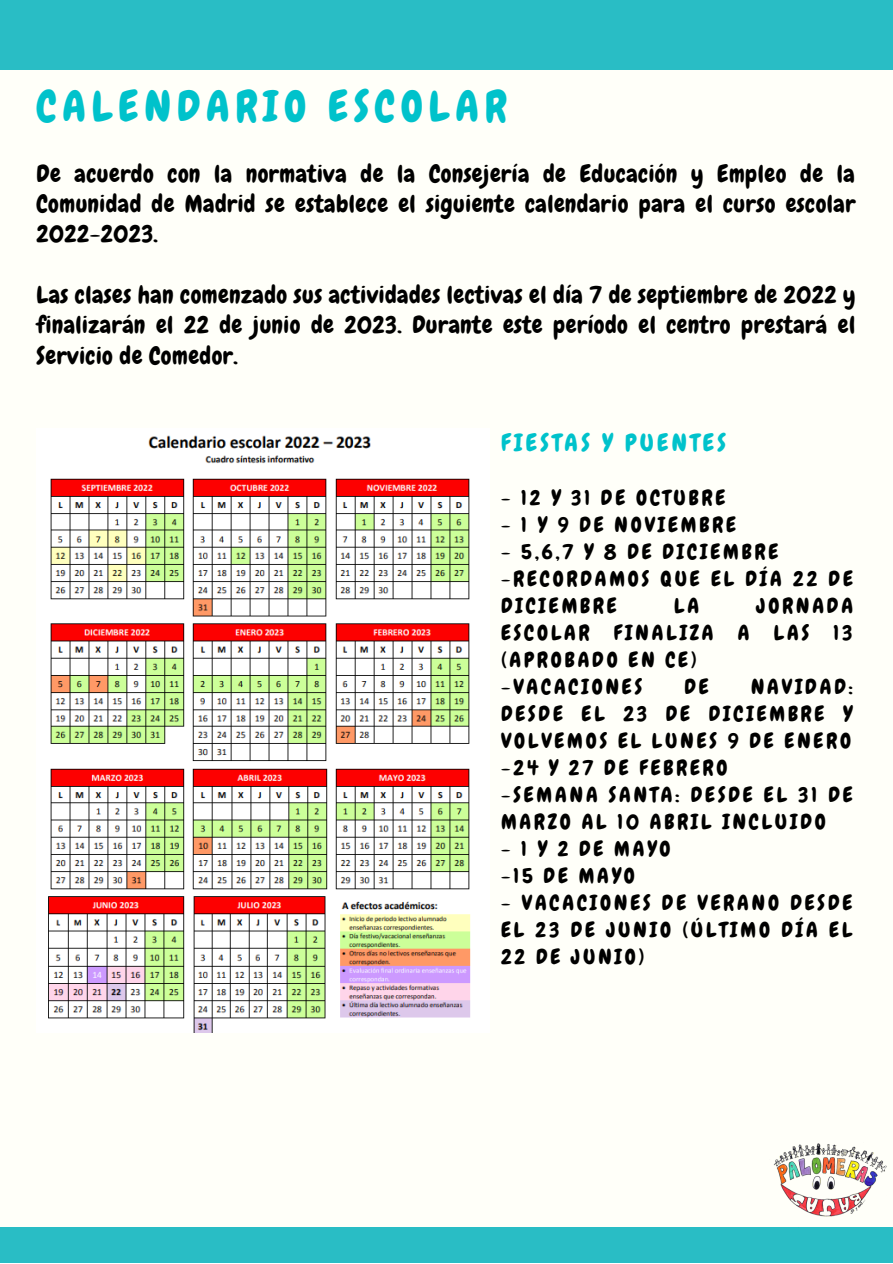
<style>
.page{position:relative;width:893px;height:1264px;background:#fff}
.page>*{position:absolute;margin:0;border:0;box-sizing:border-box;transform-origin:0 0}
.t1{font:42.3px "Chewy";letter-spacing:.14em;color:#00c2cb}
.t2{font:24px/30.3px "Chewy";letter-spacing:.02em;color:#000;text-align:justify}
.t3{font:24px "Chewy";letter-spacing:.14em;color:#00c2cb}
.t4{font:21px/27px "Chewy";letter-spacing:.14em;color:#000}
</style>
<div class="page">
<div style="left:0;top:0;width:892px;height:1262px;background:#fffff9"></div>
<div style="left:0;top:0;width:892px;height:69px;background:#29bdc5"></div>
<div style="left:0;top:1227px;width:892px;height:35px;background:#29bdc5"></div>
<img style="left:48px;top:435px;width:423px;height:597px">
<img style="left:773px;top:1143px;width:114px;height:74px">
<h1 class="t1" style="left:36px;top:80px;width:471px">CALENDARIO ESCOLAR</h1>
<p class="t2" style="left:36px;top:158px;width:820px">De acuerdo con la normativa de la Consejería de Educación y Empleo de la Comunidad de Madrid se establece el siguiente calendario para el curso escolar 2022-2023.</p>
<p class="t2" style="left:36px;top:280px;width:820px">Las clases han comenzado sus actividades lectivas el día 7 de septiembre de 2022 y finalizarán el 22 de junio de 2023. Durante este período el centro prestará el Servicio de Comedor.</p>
<p class="t3" style="left:501px;top:428px;width:226px">FIESTAS Y PUENTES</p>
<p class="t4" style="left:501px;top:484px;width:226px">- 12 Y 31 DE OCTUBRE</p>
<p class="t4" style="left:501px;top:511px;width:236px">- 1 Y 9 DE NOVIEMBRE</p>
<p class="t4" style="left:501px;top:538px;width:353px">- 5,6,7 Y 8 DE DICIEMBRE -RECORDAMOS QUE EL DÍA 22 DE<br>DICIEMBRE</p>
<p class="t4" style="left:501px;top:592px;width:353px;text-indent:255px">JORNADA<br>ESCOLAR FINALIZA A LAS 13 (APROBADO EN CE)<br>-VACACIONES</p>
<p class="t4" style="left:674px;top:592px;width:26px">LA</p>
<p class="t4" style="left:684px;top:673px;width:26px">DE</p>
<p class="t4" style="left:501px;top:673px;width:353px;text-indent:250px">NAVIDAD:<br>DESDE EL 23 DE DICIEMBRE Y<br>VOLVEMOS EL LUNES 9 DE ENERO -24 Y 27 DE FEBRERO<br>-SEMANA SANTA: DESDE EL 31 DE<br>MARZO AL 10 ABRIL INCLUIDO -1Y2DEMAYO<br>-15 DE MAYO</p>
<p class="t4" style="left:501px;top:889px;width:353px;text-align:justify">- VACACIONES DE VERANO DESDE EL 23 DE JUNIO (ÚLTIMO DÍA EL 22 DE JUNIO)</p>
</div>
